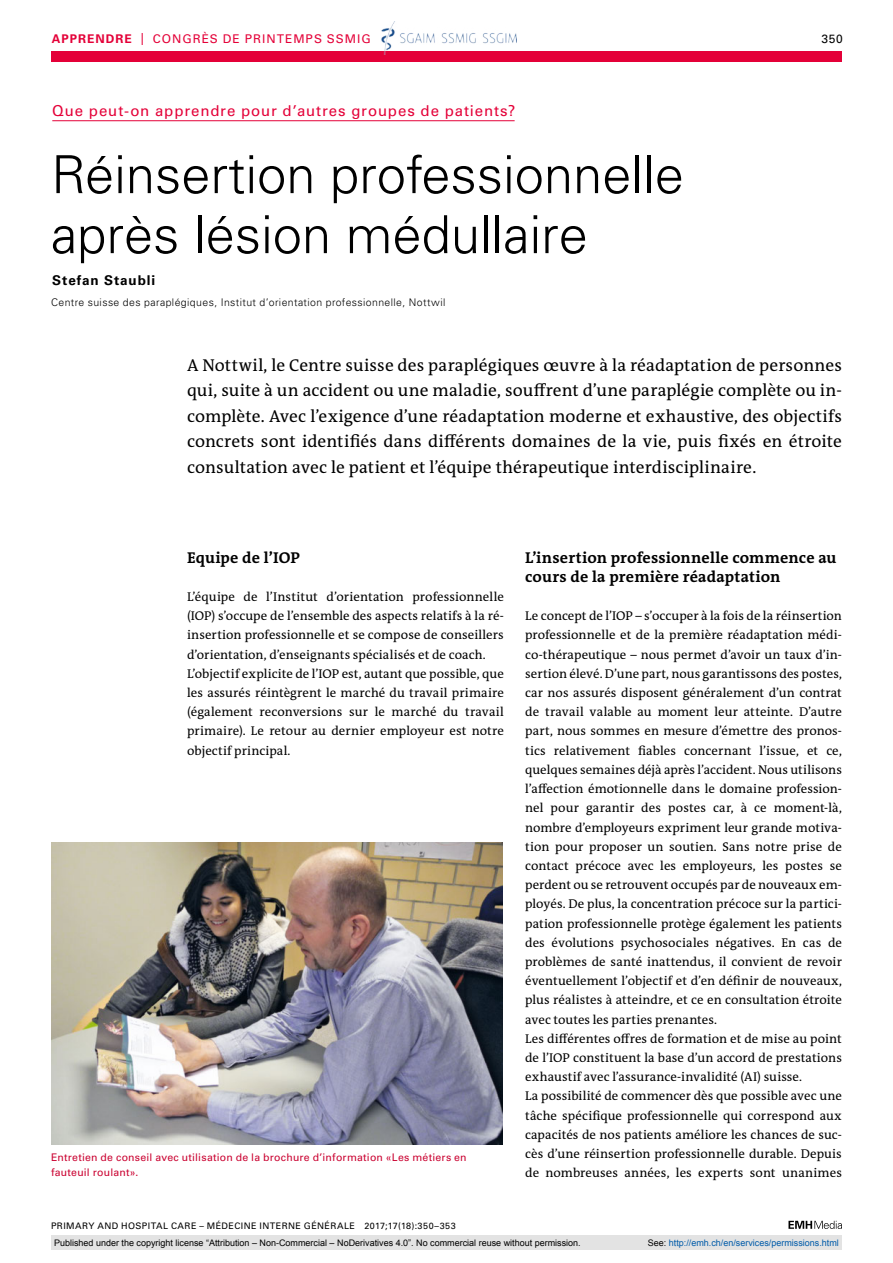
<style>
.page{position:relative;width:893px;height:1263px;background:#fff}
.page>*{position:absolute;margin:0;border:0;box-sizing:border-box;transform-origin:0 0}
.t1{font:300 52.5px/60px "Univers LT Std";color:#000}
.t2{font:17.25px/25.5px "The Antiqua B W5 Plain";letter-spacing:.01em;color:#000;text-align:justify}
.t3{font:700 15.75px/19.2px "The Antiqua B W7";letter-spacing:.01em;color:#000}
.t4{font:15px "Univers LT Std";letter-spacing:.06em;color:#e40038}
.t5{font:700 13.5px "Univers LT Std";letter-spacing:.065em;color:#000}
.t6{font:12.75px/19.2px "The Antiqua B W5 Plain";letter-spacing:.005em;color:#000}
.t7{font:12px "Univers LT Std";letter-spacing:.08em;color:#e40038}
.t8{font:12px "Univers LT Std";color:#000}
.t9{font:10.5px/15.8px "Univers LT Std";letter-spacing:.02em;color:#ca0030}
.t10{font:300 10.5px "Univers LT Std";letter-spacing:.04em;color:#000}
.t11{font:9px "Arial";color:#000}
.t12{font:9px "Univers LT Std";letter-spacing:.05em;color:#000}
.t13{font:9px "Arial";color:#005ba9}
.s1{font-weight:700}
.s2{color:#000}
</style>
<div class="page">
<div style="left:51px;top:51px;width:791px;height:11px;background:#e40038"></div>
<svg style="left:788px;top:1221px;width:54px;height:8px"></svg>
<hr style="left:52px;top:120px;width:463px;height:1px;background:#e40038">
<img style="left:51px;top:842px;width:452px;height:302px">
<img style="left:381px;top:22px;width:135px;height:32px">
<div style="left:51px;top:1235px;width:791px;height:15px;background:#e3e3e3"></div>
<p class="t7" style="left:52px;top:31px;width:320px"><span class="s1">APPRENDRE</span> | CONGRÈS DE PRINTEMPS SSMIG</p>
<p class="t8" style="left:821px;top:31px;width:23px">350</p>
<p class="t4" style="left:52px;top:102px;width:465px">Que peut-on apprendre pour d’autres groupes de patients?</p>
<h1 class="t1" style="left:51px;top:145px;width:634px">Réinsertion professionnelle après lésion médullaire</h1>
<p class="t5" style="left:52px;top:272px;width:105px">Stefan Staubli</p>
<p class="t10" style="left:51px;top:296px;width:396px">Centre suisse des paraplégiques, Institut d’orientation professionnelle, Nottwil</p>
<p class="t2" style="left:187px;top:352px;width:656px">A Nottwil, le Centre suisse des paraplégiques œuvre à la réadaptation de personnes qui, suite à un accident ou une maladie, souffrent d’une paraplégie complète ou in&shy;complète. Avec l’exigence d’une réadaptation moderne et exhaustive, des objectifs concrets sont identifiés dans différents domaines de la vie, puis fixés en étroite consultation avec le patient et l’équipe thérapeutique interdisciplinaire.</p>
<p class="t3" style="left:187px;top:548px;width:114px">Equipe de l’IOP</p>
<p class="t6" style="left:187px;top:587px;width:318px">L’équipe de l’Institut d’orientation professionnelle (IOP) s’occupe de l’ensemble des aspects relatifs à la ré&shy;insertion professionnelle et se compose de conseillers d’orientation, d’enseignants spécialisés et de coach.<br>L’objectif explicite de l’IOP est, autant que possible, que les assurés réintègrent le marché du travail primaire (également reconversions sur le marché du travail primaire). Le retour au dernier employeur est notre objectif principal.</p>
<p class="t9" style="left:51px;top:1149px;width:417px">Entretien de conseil avec utilisation de la brochure d’information «Les métiers en fauteuil roulant».</p>
<p class="t3" style="left:525px;top:548px;width:313px">L’insertion professionnelle commence au cours de la première réadaptation</p>
<p class="t6" style="left:525px;top:606px;width:318px">Le concept de l’IOP – s’occuper à la fois de la réinsertion professionnelle et de la première réadaptation médi&shy;co-thérapeutique – nous permet d’avoir un taux d’in&shy;sertion élevé. D’une part, nous garantissons des postes, car nos assurés disposent généralement d’un contrat de travail valable au moment leur atteinte. D’autre part, nous sommes en mesure d’émettre des pronos&shy;tics relativement fiables concernant l’issue, et ce, quelques semaines déjà après l’accident. Nous utilisons l’affection émotionnelle dans le domaine profession&shy;nel pour garantir des postes car, à ce moment-là, nombre d’employeurs expriment leur grande motiva&shy;tion pour proposer un soutien. Sans notre prise de contact précoce avec les employeurs, les postes se perdent ou se retrouvent occupés par de nouveaux em&shy;ployés. De plus, la concentration précoce sur la partici&shy;pation professionnelle protège également les patients des évolutions psychosociales négatives. En cas de problèmes de santé inattendus, il convient de revoir éventuellement l’objectif et d’en définir de nouveaux, plus réalistes à atteindre, et ce en consultation étroite avec toutes les parties prenantes.<br>Les différentes offres de formation et de mise au point de l’IOP constituent la base d’un accord de prestations exhaustif avec l’assurance-invalidité (AI) suisse.<br>La possibilité de commencer dès que possible avec une tâche spécifique professionnelle qui correspond aux capacités de nos patients améliore les chances de suc&shy;cès d’une réinsertion professionnelle durable. Depuis de nombreuses années, les experts sont unanimes</p>
<p class="t12" style="left:51px;top:1220px;width:406px">PRIMARY AND HOSPITAL CARE – MÉDECINE INTERNE GÉNÉRALE 2017;17(18):350–353</p>
<p class="t11" style="left:54px;top:1237px;width:528px">Published under the copyright license “Attribution – Non-Commercial – NoDerivatives 4.0”. No commercial reuse without permission.</p>
<p class="t13" style="left:648px;top:1237px;width:193px"><span class="s2">See:</span> http://emh.ch/en/services/permissions.html</p>
</div>
